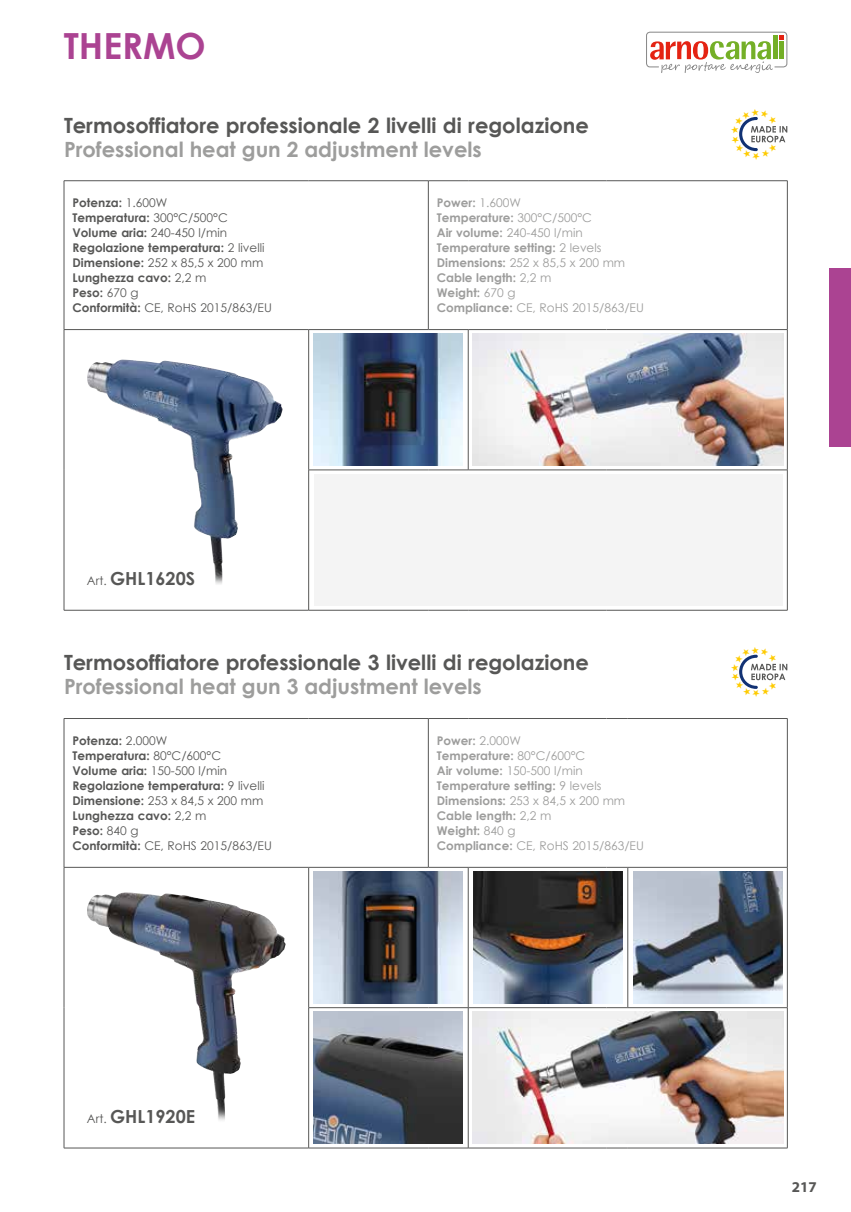
<style>
.page{position:relative;width:851px;height:1212px;background:#fff}
.page>*{position:absolute;margin:0;border:0;box-sizing:border-box;transform-origin:0 0}
.t1{font:700 36px "Century Gothic";color:#ab4392}
.t2{font:700 21px "Century Gothic";color:#575756}
.t3{font:700 21px "Century Gothic";color:#9d9d9c}
.t4{font:700 18px "Century Gothic";color:#575756}
.t5{font:700 15px "Myriad Pro";color:#575756}
.t6{font:700 12px/15px "Century Gothic";color:#575756}
.t7{font:700 12px/15px "Century Gothic";color:#9d9d9c}
.s1{font-weight:400}
.s2{font-weight:400;font-size:12px}
</style>
<div class="page">
<div style="left:829px;top:268px;width:21px;height:178px;background:#ab4392"></div>
<div style="left:646px;top:32px;width:141px;height:35px;border:1px solid #878787;border-radius:4px"></div>
<svg style="left:650px;top:41px;width:122px;height:32px"></svg>
<hr style="left:773px;top:35px;width:4px;height:24px;background:#74af27">
<svg style="left:779px;top:35px;width:4px;height:4px"></svg>
<hr style="left:779px;top:42px;width:4px;height:17px;background:#74af27">
<hr style="left:64px;top:719px;width:1px;height:148px;background:#575756">
<hr style="left:64px;top:718px;width:244px;height:1px;background:#575756">
<hr style="left:308px;top:718px;width:120px;height:1px;background:#575756">
<hr style="left:428px;top:718px;width:40px;height:1px;background:#575756">
<hr style="left:468px;top:718px;width:138px;height:1px;background:#575756">
<hr style="left:428px;top:719px;width:1px;height:148px;background:#575756">
<svg style="left:606px;top:718px;width:21px;height:1px"></svg>
<hr style="left:627px;top:718px;width:160px;height:1px;background:#575756">
<hr style="left:787px;top:719px;width:1px;height:148px;background:#575756">
<hr style="left:64px;top:867px;width:1px;height:141px;background:#575756">
<hr style="left:64px;top:1008px;width:1px;height:140px;background:#575756">
<hr style="left:308px;top:867px;width:1px;height:140px;background:#575756">
<hr style="left:468px;top:867px;width:1px;height:140px;background:#575756">
<hr style="left:468px;top:867px;width:138px;height:1px;background:#575756">
<svg style="left:606px;top:867px;width:21px;height:1px"></svg>
<hr style="left:627px;top:867px;width:160px;height:1px;background:#575756">
<hr style="left:627px;top:867px;width:1px;height:140px;background:#575756">
<hr style="left:787px;top:867px;width:1px;height:140px;background:#575756">
<hr style="left:308px;top:1008px;width:1px;height:140px;background:#575756">
<hr style="left:468px;top:1008px;width:1px;height:140px;background:#575756">
<hr style="left:468px;top:1007px;width:138px;height:1px;background:#575756">
<svg style="left:606px;top:1007px;width:21px;height:1px"></svg>
<hr style="left:468px;top:1148px;width:138px;height:1px;background:#575756">
<svg style="left:606px;top:1148px;width:21px;height:1px"></svg>
<hr style="left:627px;top:1148px;width:160px;height:1px;background:#575756">
<hr style="left:627px;top:1007px;width:160px;height:1px;background:#575756">
<hr style="left:787px;top:1008px;width:1px;height:140px;background:#575756">
<hr style="left:64px;top:867px;width:244px;height:1px;background:#575756">
<hr style="left:308px;top:867px;width:120px;height:1px;background:#575756">
<hr style="left:428px;top:867px;width:40px;height:1px;background:#575756">
<hr style="left:308px;top:1007px;width:120px;height:1px;background:#575756">
<hr style="left:428px;top:1007px;width:40px;height:1px;background:#575756">
<hr style="left:64px;top:1148px;width:244px;height:1px;background:#575756">
<hr style="left:308px;top:1148px;width:120px;height:1px;background:#575756">
<hr style="left:428px;top:1148px;width:40px;height:1px;background:#575756">
<img style="left:87px;top:893px;width:199px;height:227px">
<img style="left:314px;top:871px;width:149px;height:132px">
<img style="left:473px;top:871px;width:149px;height:132px">
<img style="left:633px;top:871px;width:148px;height:132px">
<img style="left:314px;top:1012px;width:149px;height:132px">
<img style="left:472px;top:1012px;width:311px;height:132px">
<hr style="left:64px;top:181px;width:1px;height:148px;background:#575756">
<hr style="left:64px;top:180px;width:244px;height:1px;background:#575756">
<hr style="left:308px;top:180px;width:120px;height:1px;background:#575756">
<hr style="left:428px;top:180px;width:40px;height:1px;background:#575756">
<hr style="left:468px;top:180px;width:138px;height:1px;background:#575756">
<hr style="left:428px;top:181px;width:1px;height:148px;background:#575756">
<hr style="left:606px;top:180px;width:181px;height:1px;background:#575756">
<hr style="left:787px;top:181px;width:1px;height:148px;background:#575756">
<hr style="left:64px;top:330px;width:1px;height:140px;background:#575756">
<hr style="left:64px;top:470px;width:1px;height:140px;background:#575756">
<hr style="left:308px;top:330px;width:1px;height:140px;background:#575756">
<hr style="left:468px;top:330px;width:1px;height:140px;background:#575756">
<hr style="left:468px;top:329px;width:138px;height:1px;background:#575756">
<hr style="left:606px;top:329px;width:181px;height:1px;background:#575756">
<hr style="left:787px;top:330px;width:1px;height:140px;background:#575756">
<hr style="left:308px;top:470px;width:1px;height:140px;background:#575756">
<hr style="left:468px;top:470px;width:138px;height:1px;background:#575756">
<hr style="left:606px;top:470px;width:181px;height:1px;background:#575756">
<hr style="left:787px;top:470px;width:1px;height:140px;background:#575756">
<hr style="left:64px;top:329px;width:244px;height:1px;background:#575756">
<hr style="left:308px;top:329px;width:120px;height:1px;background:#575756">
<hr style="left:428px;top:329px;width:40px;height:1px;background:#575756">
<hr style="left:308px;top:470px;width:120px;height:1px;background:#575756">
<hr style="left:428px;top:470px;width:40px;height:1px;background:#575756">
<hr style="left:64px;top:610px;width:244px;height:1px;background:#575756">
<hr style="left:308px;top:610px;width:120px;height:1px;background:#575756">
<hr style="left:428px;top:610px;width:40px;height:1px;background:#575756">
<hr style="left:468px;top:610px;width:138px;height:1px;background:#575756">
<hr style="left:606px;top:610px;width:181px;height:1px;background:#575756">
<img style="left:87px;top:359px;width:196px;height:225px">
<img style="left:314px;top:334px;width:149px;height:132px">
<img style="left:472px;top:334px;width:311px;height:132px">
<div style="left:314px;top:474px;width:467px;height:132px;background:#f4f4f4"></div>
<svg style="left:739px;top:654px;width:48px;height:35px"></svg>
<svg style="left:739px;top:117px;width:48px;height:35px"></svg>
<h1 class="t1" style="left:64px;top:18px;width:143px">THERMO</h1>
<h2 class="t2" style="left:64px;top:109px;width:526px">Termosoffiatore professionale 2 livelli di regolazione</h2>
<h2 class="t3" style="left:64px;top:133px;width:419px">Professional heat gun 2 adjustment levels</h2>
<p class="t6" style="left:72px;top:195px;width:201px">Potenza: <span class="s1">1.600W<br></span>Temperatura: <span class="s1">300°C/500°C<br></span>Volume aria: <span class="s1">240-450 l/min<br></span>Regolazione temperatura: <span class="s1">2 livelli<br></span>Dimensione: <span class="s1">252 x 85,5 x 200 mm<br></span>Lunghezza cavo: <span class="s1">2,2 m<br></span>Peso: <span class="s1">670 g<br></span>Conformità: <span class="s1">CE, RoHS 2015/863/EU</span></p>
<p class="t7" style="left:437px;top:195px;width:208px">Power: <span class="s1">1.600W<br></span>Temperature: <span class="s1">300°C/500°C<br></span>Air volume: <span class="s1">240-450 l/min<br></span>Temperature setting: <span class="s1">2 levels<br></span>Dimensions: <span class="s1">252 x 85,5 x 200 mm<br></span>Cable length: <span class="s1">2,2 m<br></span>Weight: <span class="s1">670 g<br></span>Compliance: <span class="s1">CE, RoHS 2015/863/EU</span></p>
<h3 class="t4" style="left:87px;top:565px;width:110px"><span class="s2">Art.</span> GHL1620S</h3>
<h2 class="t2" style="left:64px;top:647px;width:526px">Termosoffiatore professionale 3 livelli di regolazione</h2>
<h2 class="t3" style="left:64px;top:671px;width:419px">Professional heat gun 3 adjustment levels</h2>
<p class="t6" style="left:72px;top:732px;width:201px">Potenza: <span class="s1">2.000W<br></span>Temperatura: <span class="s1">80°C/600°C<br></span>Volume aria: <span class="s1">150-500 l/min<br></span>Regolazione temperatura: <span class="s1">9 livelli<br></span>Dimensione: <span class="s1">253 x 84,5 x 200 mm<br></span>Lunghezza cavo: <span class="s1">2,2 m<br></span>Peso: <span class="s1">840 g<br></span>Conformità: <span class="s1">CE, RoHS 2015/863/EU</span></p>
<p class="t7" style="left:437px;top:732px;width:208px">Power: <span class="s1">2.000W<br></span>Temperature: <span class="s1">80°C/600°C<br></span>Air volume: <span class="s1">150-500 l/min<br></span>Temperature setting: <span class="s1">9 levels<br></span>Dimensions: <span class="s1">253 x 84,5 x 200 mm<br></span>Cable length: <span class="s1">2,2 m<br></span>Weight: <span class="s1">840 g<br></span>Compliance: <span class="s1">CE, RoHS 2015/863/EU</span></p>
<h3 class="t4" style="left:87px;top:1103px;width:110px"><span class="s2">Art.</span> GHL1920E</h3>
<p class="t5" style="left:791px;top:1177px;width:26px">217</p>
</div>
